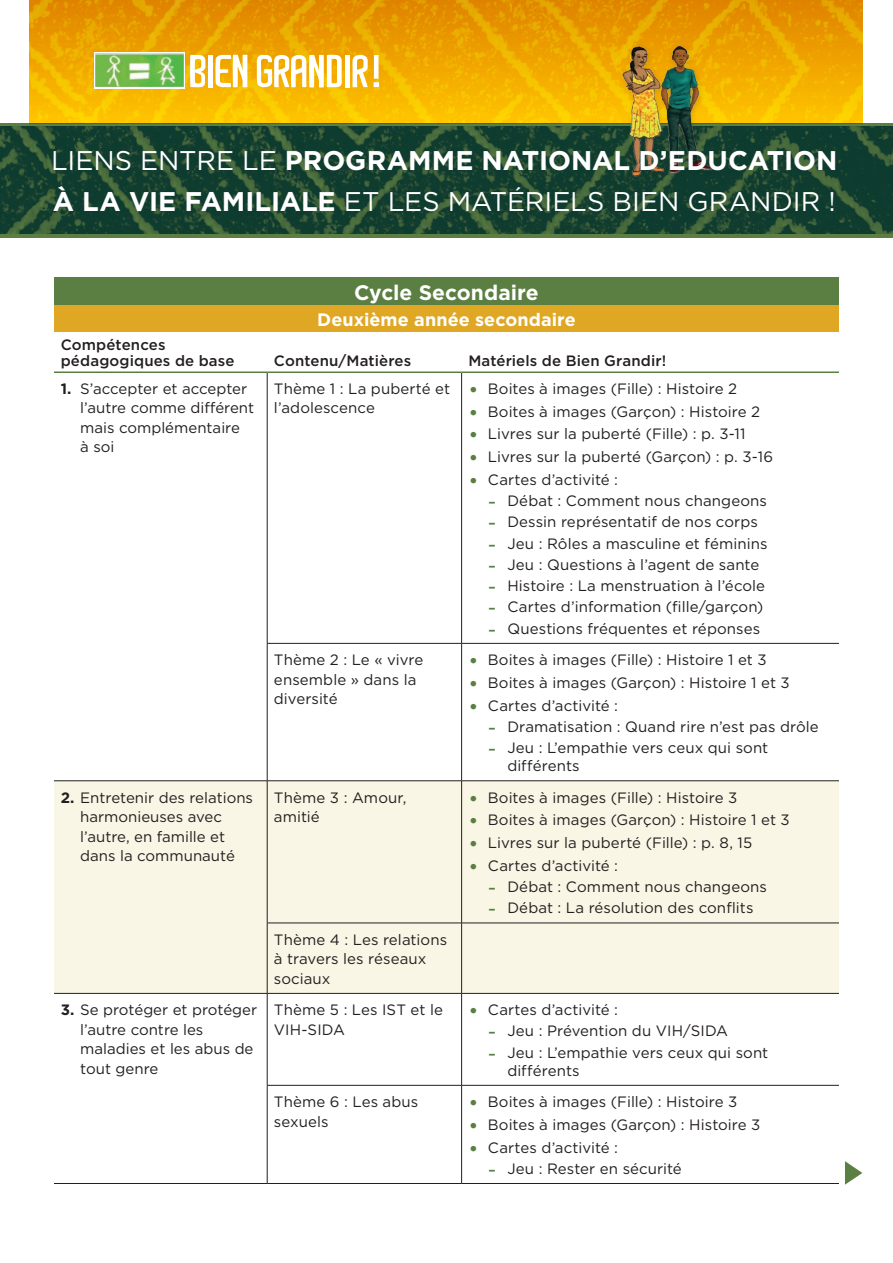
<style>
.page{position:relative;width:893px;height:1263px;background:#fff}
.page>*{position:absolute;margin:0;border:0;box-sizing:border-box;transform-origin:0 0}
.t1{font:700 27px/40.5px "Gotham";color:#fff}
.t2{font:700 21px "Gotham";color:#fff}
.t3{font:700 18px "Gotham";letter-spacing:.005em;color:#fff}
.t4{font:15px/19.5px "Gotham";letter-spacing:.005em;color:#231f20}
.t5{font:500 15px/16.2px "Gotham";letter-spacing:.01em;color:#231f20}
.s1{font-weight:400}
.s2{font-weight:700}
.s3{font-size:21px;color:#5b7e42}
</style>
<div class="page">
<div style="left:54px;top:277px;width:785px;height:29px;background:#5b7e42"></div>
<div style="left:54px;top:306px;width:785px;height:26px;background:#dfa724"></div>
<div style="left:54px;top:781px;width:785px;height:212px;background:#f9f6e6"></div>
<hr style="left:54px;top:371px;width:213px;height:2px;background:#5b7e42">
<hr style="left:267px;top:371px;width:195px;height:2px;background:#5b7e42">
<hr style="left:462px;top:371px;width:377px;height:2px;background:#5b7e42">
<hr style="left:267px;top:373px;width:1px;height:270px;background:#231f20">
<hr style="left:461px;top:373px;width:1px;height:270px;background:#231f20">
<hr style="left:267px;top:643px;width:195px;height:1px;background:#231f20">
<hr style="left:267px;top:643px;width:1px;height:137px;background:#231f20">
<hr style="left:462px;top:643px;width:377px;height:1px;background:#231f20">
<hr style="left:461px;top:643px;width:1px;height:137px;background:#231f20">
<hr style="left:54px;top:780px;width:213px;height:1px;background:#231f20">
<hr style="left:267px;top:780px;width:195px;height:1px;background:#231f20">
<hr style="left:267px;top:781px;width:1px;height:142px;background:#231f20">
<hr style="left:462px;top:780px;width:377px;height:1px;background:#231f20">
<hr style="left:461px;top:781px;width:1px;height:142px;background:#231f20">
<hr style="left:267px;top:923px;width:195px;height:1px;background:#231f20">
<hr style="left:267px;top:923px;width:1px;height:70px;background:#231f20">
<hr style="left:462px;top:923px;width:377px;height:1px;background:#231f20">
<hr style="left:461px;top:923px;width:1px;height:70px;background:#231f20">
<hr style="left:54px;top:993px;width:213px;height:1px;background:#231f20">
<hr style="left:267px;top:993px;width:195px;height:1px;background:#231f20">
<hr style="left:267px;top:993px;width:1px;height:92px;background:#231f20">
<hr style="left:462px;top:993px;width:377px;height:1px;background:#231f20">
<hr style="left:461px;top:993px;width:1px;height:92px;background:#231f20">
<hr style="left:267px;top:1085px;width:195px;height:1px;background:#231f20">
<hr style="left:267px;top:1085px;width:1px;height:98px;background:#231f20">
<hr style="left:462px;top:1085px;width:377px;height:1px;background:#231f20">
<hr style="left:461px;top:1085px;width:1px;height:98px;background:#231f20">
<hr style="left:54px;top:1183px;width:213px;height:1px;background:#231f20">
<hr style="left:267px;top:1183px;width:195px;height:1px;background:#231f20">
<hr style="left:462px;top:1183px;width:377px;height:1px;background:#231f20">
<svg style="left:845px;top:1161px;width:17px;height:24px"></svg>
<img style="left:30px;top:0;width:832px;height:123px">
<svg style="left:94px;top:52px;width:91px;height:37px"></svg>
<svg style="left:190px;top:55px;width:15px;height:32px"></svg>
<hr style="left:208px;top:55px;width:4px;height:32px;background:#fff">
<svg style="left:215px;top:55px;width:32px;height:32px"></svg>
<hr style="left:345px;top:55px;width:4px;height:32px;background:#fff">
<svg style="left:256px;top:55px;width:86px;height:33px"></svg>
<svg style="left:352px;top:55px;width:27px;height:32px"></svg>
<img style="left:95px;top:54px;width:89px;height:33px">
<svg style="left:0;top:123px;width:893px;height:114px;fill:#113d2f"></svg>
<div style="left:656px;top:42px;width:63px;height:137px;background:#231f20;opacity:.2"></div>
<img style="left:659px;top:37px;width:53px;height:143px">
<div style="left:619px;top:42px;width:52px;height:140px;background:#231f20;opacity:.2"></div>
<img style="left:621px;top:40px;width:43px;height:140px">
<h1 class="t1" style="left:51px;top:140px;width:788px"><span class="s1">LIENS ENTRE LE</span> PROGRAMME NATIONAL D’EDUCATION<br>À LA VIE FAMILIALE <span class="s1">ET LES MATÉRIELS BIEN GRANDIR !</span></h1>
<p class="t5" style="left:61px;top:336px;width:175px">Compétences pédagogiques de base</p>
<h2 class="t2" style="left:354px;top:278px;width:186px">Cycle Secondaire</h2>
<p class="t3" style="left:317px;top:308px;width:260px">Deuxième année secondaire</p>
<p class="t5" style="left:274px;top:353px;width:139px">Contenu/Matières</p>
<p class="t5" style="left:468px;top:353px;width:199px">Matériels de Bien Grandir!</p>
<p class="t4" style="left:80px;top:379px;width:175px;text-indent:-20px"><span class="s2">1.</span> S’accepter et accepter l’autre comme différent mais complémentaire<br>à soi</p>
<p class="t4" style="left:274px;top:379px;width:178px">Thème 1 : La puberté et l’adolescence</p>
<p class="t4" style="left:468px;top:379px;width:270px"><span class="s3">•</span> Boites à images (Fille) : Histoire 2</p>
<p class="t4" style="left:468px;top:401px;width:293px"><span class="s3">•</span> Boites à images (Garçon) : Histoire 2</p>
<p class="t4" style="left:468px;top:424px;width:279px"><span class="s3">•</span> Livres sur la puberté (Fille) : p. 3-11</p>
<p class="t4" style="left:468px;top:447px;width:306px"><span class="s3">•</span> Livres sur la puberté (Garçon) : p. 3-16</p>
<p class="t4" style="left:468px;top:470px;width:151px"><span class="s3">•</span> Cartes d’activité :</p>
<p class="t4" style="left:488px;top:491px;width:281px"><span class="s3">-</span> Débat : Comment nous changeons</p>
<p class="t4" style="left:488px;top:512px;width:271px"><span class="s3">-</span> Dessin représentatif de nos corps</p>
<p class="t4" style="left:488px;top:533px;width:281px"><span class="s3">-</span> Jeu : Rôles a masculine et féminins</p>
<p class="t4" style="left:488px;top:554px;width:273px"><span class="s3">-</span> Jeu : Questions à l’agent de sante</p>
<p class="t4" style="left:488px;top:576px;width:279px"><span class="s3">-</span> Histoire : La menstruation à l’école</p>
<p class="t4" style="left:488px;top:597px;width:277px"><span class="s3">-</span> Cartes d’information (fille/garçon)</p>
<p class="t4" style="left:488px;top:618px;width:274px"><span class="s3">-</span> Questions fréquentes et réponses</p>
<p class="t4" style="left:274px;top:650px;width:151px">Thème 2 : Le « vivre ensemble » dans la diversité</p>
<p class="t4" style="left:468px;top:650px;width:300px"><span class="s3">•</span> Boites à images (Fille) : Histoire 1 et 3</p>
<p class="t4" style="left:468px;top:672px;width:323px"><span class="s3">•</span> Boites à images (Garçon) : Histoire 1 et 3</p>
<p class="t4" style="left:468px;top:695px;width:151px"><span class="s3">•</span> Cartes d’activité :</p>
<p class="t4" style="left:488px;top:716px;width:332px"><span class="s3">-</span> Dramatisation : Quand rire n’est pas drôle</p>
<p class="t4" style="left:507px;top:738px;width:262px;line-height:18px;text-indent:-20px"><span class="s3">-</span> Jeu : L’empathie vers ceux qui sont différents</p>
<p class="t4" style="left:80px;top:787px;width:174px;text-indent:-20px"><span class="s2">2.</span> Entretenir des relations harmonieuses avec l’autre, en famille et dans la communauté</p>
<p class="t4" style="left:274px;top:787px;width:134px">Thème 3 : Amour, amitié</p>
<p class="t4" style="left:468px;top:787px;width:270px"><span class="s3">•</span> Boites à images (Fille) : Histoire 3</p>
<p class="t4" style="left:468px;top:810px;width:323px"><span class="s3">•</span> Boites à images (Garçon) : Histoire 1 et 3</p>
<p class="t4" style="left:468px;top:833px;width:285px"><span class="s3">•</span> Livres sur la puberté (Fille) : p. 8, 15</p>
<p class="t4" style="left:468px;top:855px;width:151px"><span class="s3">•</span> Cartes d’activité :</p>
<p class="t4" style="left:488px;top:876px;width:281px"><span class="s3">-</span> Débat : Comment nous changeons</p>
<p class="t4" style="left:488px;top:898px;width:267px"><span class="s3">-</span> Débat : La résolution des conflits</p>
<p class="t4" style="left:274px;top:929px;width:175px">Thème 4 : Les relations à travers les réseaux sociaux</p>
<p class="t4" style="left:80px;top:1000px;width:178px;text-indent:-20px"><span class="s2">3.</span> Se protéger et protéger l’autre contre les maladies et les abus de tout genre</p>
<p class="t4" style="left:274px;top:1000px;width:170px">Thème 5 : Les IST et le<br>VIH-SIDA</p>
<p class="t4" style="left:468px;top:1000px;width:151px"><span class="s3">•</span> Cartes d’activité :</p>
<p class="t4" style="left:488px;top:1021px;width:242px"><span class="s3">-</span> Jeu : Prévention du VIH/SIDA</p>
<p class="t4" style="left:507px;top:1043px;width:262px;line-height:18px;text-indent:-20px"><span class="s3">-</span> Jeu : L’empathie vers ceux qui sont différents</p>
<p class="t4" style="left:274px;top:1092px;width:146px">Thème 6 : Les abus sexuels</p>
<p class="t4" style="left:468px;top:1092px;width:270px"><span class="s3">•</span> Boites à images (Fille) : Histoire 3</p>
<p class="t4" style="left:468px;top:1114px;width:294px"><span class="s3">•</span> Boites à images (Garçon) : Histoire 3</p>
<p class="t4" style="left:468px;top:1137px;width:151px"><span class="s3">•</span> Cartes d’activité :</p>
<p class="t4" style="left:488px;top:1158px;width:195px"><span class="s3">-</span> Jeu : Rester en sécurité</p>
</div>
